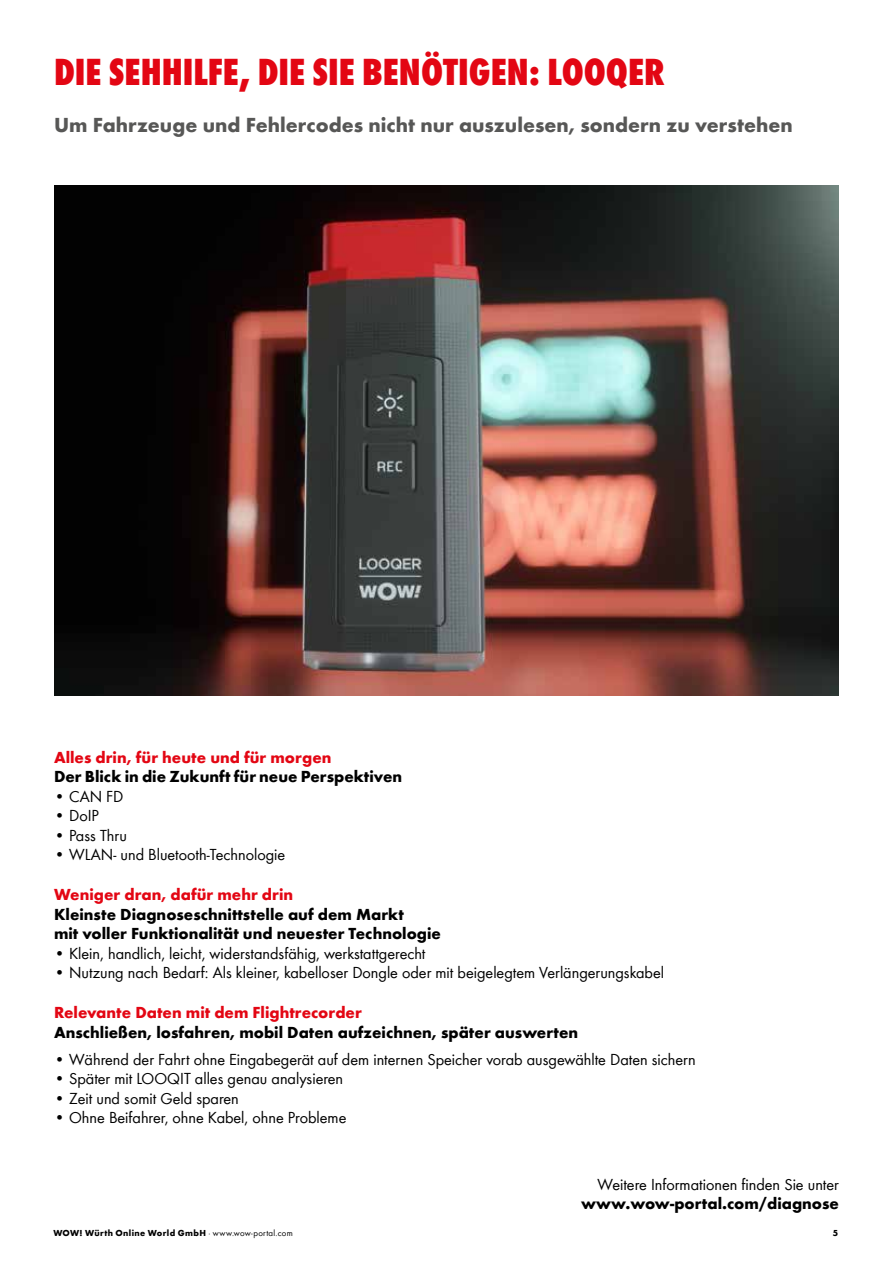
<style>
.page{position:relative;width:893px;height:1263px;background:#fff}
.page>*{position:absolute;margin:0;border:0;box-sizing:border-box;transform-origin:0 0}
.t1{font:800 condensed 39px "Wuerth";color:#e30613}
.t2{font:700 21px "Wuerth";color:#575756}
.t3{font:16.5px "Wuerth";color:#000}
.t4{font:700 16.5px/19.5px "Wuerth";color:#000}
.t5{font:700 16.5px "Wuerth";color:#e30613}
.t6{font:700 9px "Wuerth";letter-spacing:.04em;color:#000}
.s1{font-weight:400}
</style>
<div class="page">
<img style="left:54px;top:186px;width:785px;height:510px">
<h1 class="t1" style="left:54px;top:44px;width:613px">DIE SEHHILFE, DIE SIE BENÖTIGEN: LOOQER</h1>
<p class="t2" style="left:54px;top:109px;width:740px">Um Fahrzeuge und Fehlercodes nicht nur auszulesen, sondern zu verstehen</p>
<p class="t5" style="left:54px;top:745px;width:279px">Alles drin, für heute und für morgen</p>
<p class="t4" style="left:54px;top:766px;width:350px">Der Blick in die Zukunft für neue Perspektiven</p>
<p class="t3" style="left:54px;top:785px;width:71px">• CAN FD</p>
<p class="t3" style="left:54px;top:804px;width:46px">• DoIP</p>
<p class="t3" style="left:54px;top:824px;width:74px">• Pass Thru</p>
<p class="t3" style="left:54px;top:843px;width:233px">• WLAN- und Bluetooth-Technologie</p>
<p class="t5" style="left:54px;top:882px;width:241px">Weniger dran, dafür mehr drin</p>
<p class="t4" style="left:54px;top:903px;width:388px">Kleinste Diagnoseschnittstelle auf dem Markt<br>mit voller Funktionalität und neuester Technologie</p>
<p class="t3" style="left:54px;top:942px;width:373px">• Klein, handlich, leicht, widerstandsfähig, werkstattgerecht</p>
<p class="t3" style="left:54px;top:961px;width:612px">• Nutzung nach Bedarf: Als kleiner, kabelloser Dongle oder mit beigelegtem Verlängerungskabel</p>
<p class="t5" style="left:54px;top:1001px;width:309px">Relevante Daten mit dem Flightrecorder</p>
<p class="t4" style="left:54px;top:1021px;width:526px">Anschließen, losfahren, mobil Daten aufzeichnen, später auswerten</p>
<p class="t3" style="left:54px;top:1048px;width:643px">• Während der Fahrt ohne Eingabegerät auf dem internen Speicher vorab ausgewählte Daten sichern</p>
<p class="t3" style="left:54px;top:1067px;width:291px">• Später mit LOOQIT alles genau analysieren</p>
<p class="t3" style="left:54px;top:1087px;width:186px">• Zeit und somit Geld sparen</p>
<p class="t3" style="left:54px;top:1106px;width:294px">• Ohne Beifahrer, ohne Kabel, ohne Probleme</p>
<p class="t3" style="left:598px;top:1173px;width:243px">Weitere Informationen finden Sie unter</p>
<p class="t4" style="left:581px;top:1192px;width:259px">www.wow-portal.com/diagnose</p>
<p class="t6" style="left:53px;top:1226px;width:241px">WOW! Würth Online World GmbH <span class="s1">· www.wow-portal.com</span></p>
<p class="t6" style="left:833px;top:1226px;width:7px">5</p>
</div>
